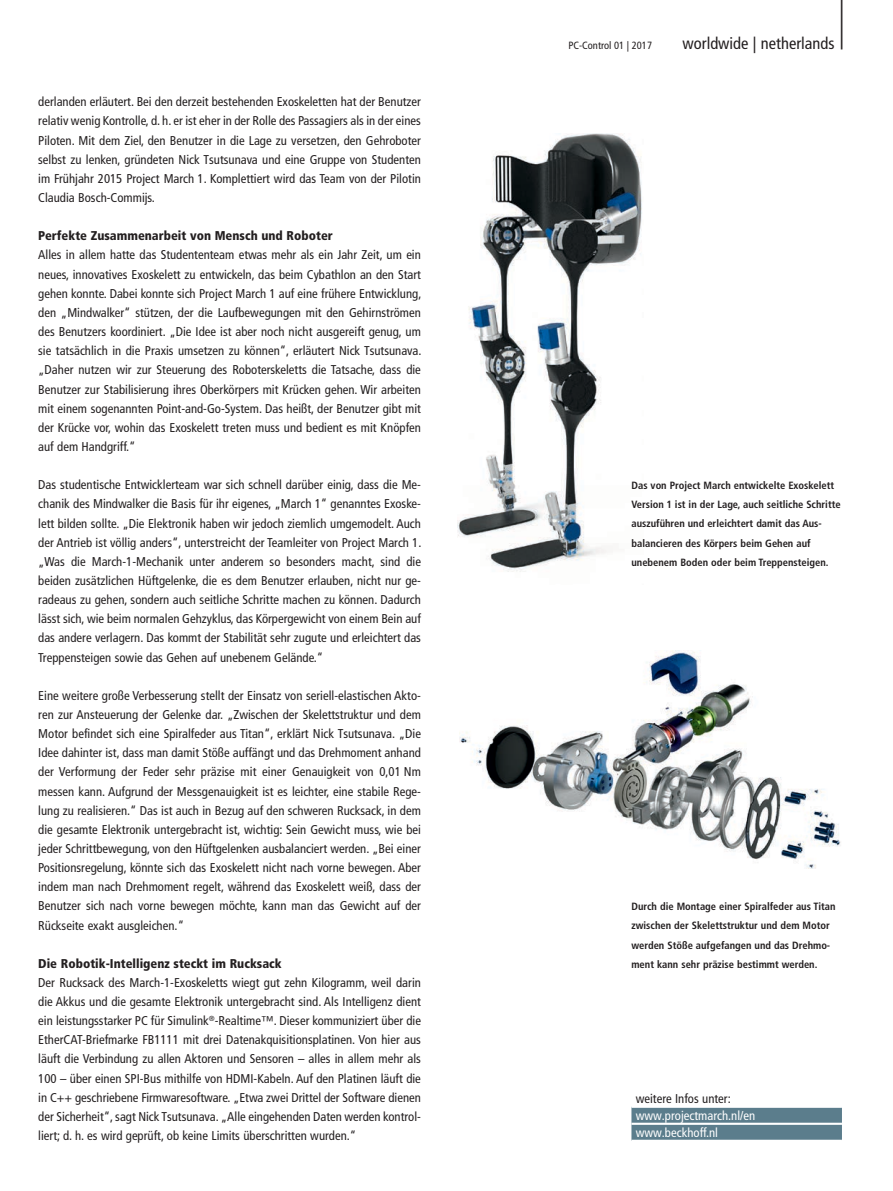
<style>
.page{position:relative;width:893px;height:1191px;background:#fff}
.page>*{position:absolute;margin:0;border:0;box-sizing:border-box;transform-origin:0 0}
.t1{font:300 condensed 61.8px "Frutiger LT Pro";color:#231f20;scale:.49 1}
.t2{font:condensed 16.5px "Frutiger LT Pro";color:#231f20}
.t3{font:condensed 12.75px/19.2px "Frutiger LT Pro";color:#231f20;text-align:justify}
.t4{font:900 condensed 12.75px "Frutiger LT Pro";color:#231f20}
.t5{font:condensed 12.75px/17px "Frutiger LT Pro";color:#fff}
.t6{font:700 condensed 10.5px/19.2px "Frutiger LT Pro";color:#231f20}
.t7{font:condensed 10.5px "Frutiger LT Pro";color:#231f20}
</style>
<div class="page">
<svg style="left:631px;top:1107px;width:211px;height:32px;background:#648492"></svg>
<hr style="left:631px;top:1122px;width:211px;height:2px;background:#fff">
<img style="left:458px;top:134px;width:184px;height:438px">
<img style="left:459px;top:650px;width:382px;height:218px">
<p class="t3" style="left:38px;top:92px;width:384px">derlanden erläutert. Bei den derzeit bestehenden Exoskeletten hat der Benutzer relativ wenig Kontrolle, d. h. er ist eher in der Rolle des Passagiers als in der eines Piloten. Mit dem Ziel, den Benutzer in die Lage zu versetzen, den Gehroboter selbst zu lenken, gründeten Nick Tsutsunava und eine Gruppe von Studenten im Frühjahr 2015 Project March 1. Komplettiert wird das Team von der Pilotin Claudia Bosch-Commijs.</p>
<p class="t4" style="left:38px;top:228px;width:296px">Perfekte Zusammenarbeit von Mensch und Roboter</p>
<p class="t3" style="left:38px;top:245px;width:385px">Alles in allem hatte das Studententeam etwas mehr als ein Jahr Zeit, um ein neues, innovatives Exoskelett zu entwickeln, das beim Cybathlon an den Start gehen konnte. Dabei konnte sich Project March 1 auf eine frühere Entwicklung, den „Mindwalker“ stützen, der die Laufbewegungen mit den Gehirnströmen des Benutzers koordiniert. „Die Idee ist aber noch nicht ausgereift genug, um sie tatsächlich in die Praxis umsetzen zu können“, erläutert Nick Tsutsunava. „Daher nutzen wir zur Steuerung des Roboterskeletts die Tatsache, dass die Benutzer zur Stabilisierung ihres Oberkörpers mit Krücken gehen. Wir arbeiten mit einem sogenannten Point-and-Go-System. Das heißt, der Benutzer gibt mit der Krücke vor, wohin das Exoskelett treten muss und bedient es mit Knöpfen auf dem Handgriff.“</p>
<p class="t3" style="left:38px;top:475px;width:385px">Das studentische Entwicklerteam war sich schnell darüber einig, dass die Me&shy;chanik des Mindwalker die Basis für ihr eigenes, „March 1“ genanntes Exoske&shy;lett bilden sollte. „Die Elektronik haben wir jedoch ziemlich umgemodelt. Auch der Antrieb ist völlig anders“, unterstreicht der Teamleiter von Project March 1. „Was die March-1-Mechanik unter anderem so besonders macht, sind die beiden zusätzlichen Hüftgelenke, die es dem Benutzer erlauben, nicht nur ge&shy;radeaus zu gehen, sondern auch seitliche Schritte machen zu können. Dadurch lässt sich, wie beim normalen Gehzyklus, das Körpergewicht von einem Bein auf das andere verlagern. Das kommt der Stabilität sehr zugute und erleichtert das Treppensteigen sowie das Gehen auf unebenem Gelände.“</p>
<p class="t3" style="left:38px;top:686px;width:384px">Eine weitere große Verbesserung stellt der Einsatz von seriell-elastischen Akto&shy;ren zur Ansteuerung der Gelenke dar. „Zwischen der Skelettstruktur und dem Motor befindet sich eine Spiralfeder aus Titan“, erklärt Nick Tsutsunava. „Die Idee dahinter ist, dass man damit Stöße auffängt und das Drehmoment anhand der Verformung der Feder sehr präzise mit einer Genauigkeit von 0,01 Nm messen kann. Aufgrund der Messgenauigkeit ist es leichter, eine stabile Rege&shy;lung zu realisieren.“ Das ist auch in Bezug auf den schweren Rucksack, in dem die gesamte Elektronik untergebracht ist, wichtig: Sein Gewicht muss, wie bei jeder Schrittbewegung, von den Hüftgelenken ausbalanciert werden. „Bei einer Positionsregelung, könnte sich das Exoskelett nicht nach vorne bewegen. Aber indem man nach Drehmoment regelt, während das Exoskelett weiß, dass der Benutzer sich nach vorne bewegen möchte, kann man das Gewicht auf der Rückseite exakt ausgleichen.“</p>
<p class="t4" style="left:38px;top:955px;width:245px">Die Robotik-Intelligenz steckt im Rucksack</p>
<p class="t3" style="left:38px;top:973px;width:384px">Der Rucksack des March-1-Exoskeletts wiegt gut zehn Kilogramm, weil darin die Akkus und die gesamte Elektronik untergebracht sind. Als Intelligenz dient ein leistungsstarker PC für Simulink<sup>®</sup>-Realtime™. Dieser kommuniziert über die EtherCAT-Briefmarke FB1111 mit drei Datenakquisitionsplatinen. Von hier aus läuft die Verbindung zu allen Aktoren und Sensoren – alles in allem mehr als 100 – über einen SPI-Bus mithilfe von HDMI-Kabeln. Auf den Platinen läuft die in C++ geschriebene Firmwaresoftware. „Etwa zwei Drittel der Software dienen der Sicherheit“, sagt Nick Tsutsunava. „Alle eingehenden Daten werden kontrol&shy;liert; d. h. es wird geprüft, ob keine Limits überschritten wurden.“</p>
<h1 class="t1" style="left:838px;top:-23px;width:15px">|</h1>
<p class="t7" style="left:568px;top:39px;width:85px">PC-Control 01 | 2017</p>
<p class="t2" style="left:682px;top:34px;width:153px">worldwide | netherlands</p>
<p class="t6" style="left:631px;top:476px;width:211px">Das von Project March entwickelte Exoskelett Version 1 ist in der Lage, auch seitliche Schritte auszuführen und erleichtert damit das Aus&shy;balancieren des Körpers beim Gehen auf unebenem Boden oder beim Treppensteigen.</p>
<p class="t6" style="left:631px;top:897px;width:206px">Durch die Montage einer Spiralfeder aus Titan zwischen der Skelettstruktur und dem Motor werden Stöße aufgefangen und das Drehmo&shy;ment kann sehr präzise bestimmt werden.</p>
<p class="t3" style="left:636px;top:1088px;width:97px">weitere Infos unter:</p>
<p class="t5" style="left:636px;top:1107px;width:121px">www.projectmarch.nl/en www.beckhoff.nl</p>
</div>
